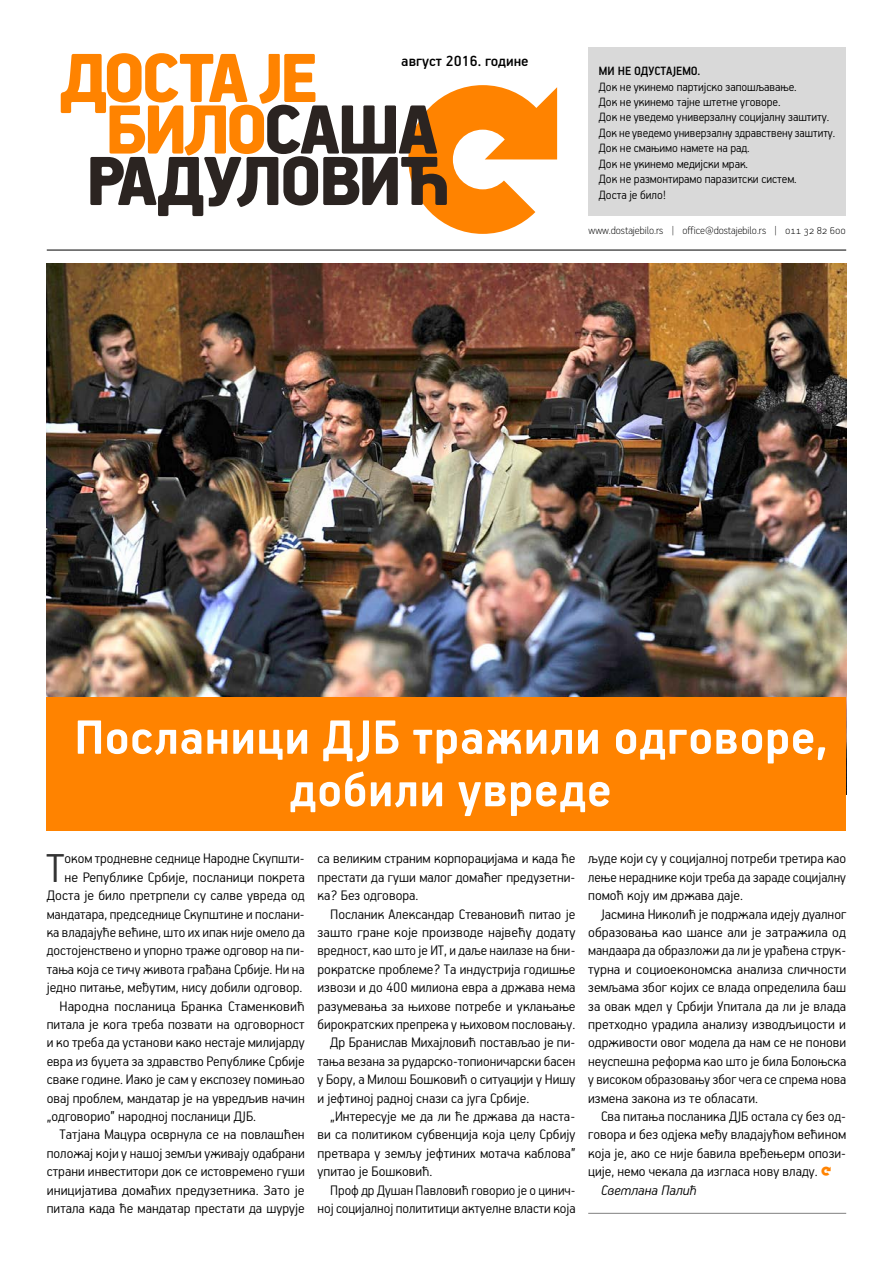
<style>
.page{position:relative;width:893px;height:1263px;background:#fff}
.page>*{position:absolute;margin:0;border:0;box-sizing:border-box;transform-origin:0 0}
.t1{font:700 54px/52.5px "PF Handbook Pro";letter-spacing:.005em;color:#fff;text-align:center}
.t2{font:300 45.3px "PF Handbook Pro";color:#333}
.t3{font:500 16.5px "PF Handbook Pro";color:#000}
.t4{font:300 15.45px/18.5px "PF Handbook Pro";color:#000;text-align:justify}
.t5{font:italic 300 15.45px "PF Handbook Pro";color:#000}
.t6{font:300 13.5px/15.5px "PF Handbook Pro";letter-spacing:-.005em;color:#000}
.t7{font:500 13.5px "PF Handbook Pro";color:#000}
.t8{font:100 12px "PF Handbook Pro";color:#000}
.s1{font-family:"IFDJB Strelica";font-weight:400;font-size:21px;color:#ff8300}
</style>
<div class="page">
<svg style="left:61px;top:53px;width:496px;height:181px"></svg>
<div style="left:588px;top:48px;width:258px;height:168px;background:#d9d9d9"></div>
<hr style="left:47px;top:250px;width:799px;height:1px;background:#000">
<img style="left:47px;top:264px;width:799px;height:434px">
<hr style="left:588px;top:1213px;width:258px;height:1px;background:#808080">
<div style="left:47px;top:698px;width:799px;height:133px;background:#ff8300"></div>
<p class="t3" style="left:401px;top:51px;width:129px">август 2016. године</p>
<p class="t7" style="left:599px;top:63px;width:103px">МИ НЕ ОДУСТАЈЕМО.</p>
<p class="t6" style="left:599px;top:78px;width:238px">Док не укинемо партијско запошљавање.<br>Док не укинемо тајне штетне уговоре.<br>Док не уведемо универзалну социјалну заштиту.<br>Док не уведемо универзалну здравствену заштиту.<br>Док не смањимо намете на рад.<br>Док не укинемо медијски мрак.<br>Док не размонтирамо паразитски систем.<br>Доста је било!</p>
<p class="t8" style="left:589px;top:223px;width:259px">www.dostajebilo.rs | office@dostajebilo.rs | 011 32 82 600</p>
<h1 class="t1" style="left:74px;top:709px;width:755px">Посланици ДЈБ тражили одговоре, добили увреде</h1>
<h2 class="t2" style="left:46px;top:840px;width:20px">Т</h2>
<p class="t4" style="left:65px;top:849px;width:242px">оком тродневне седнице Народне Скупшти-</p>
<p class="t4" style="left:65px;top:867px;width:242px">не Републике Србије, посланици покрета</p>
<p class="t4" style="left:47px;top:886px;width:260px">Доста је било претрпели су салве увреда од</p>
<p class="t4" style="left:47px;top:904px;width:259px">мандатара, председнице Скупштине и послани-</p>
<p class="t4" style="left:47px;top:922px;width:260px">ка владајуће већине, што их ипак није омело да</p>
<p class="t4" style="left:47px;top:941px;width:259px">достојенствено и упорно траже одговор на пи-</p>
<p class="t4" style="left:47px;top:959px;width:259px">тања која се тичу живота грађана Србије. Ни на</p>
<p class="t4" style="left:47px;top:978px;width:257px">једно питање, међутим, нису добили одговор.</p>
<p class="t4" style="left:60px;top:996px;width:247px">Народна посланица Бранка Стаменковић</p>
<p class="t4" style="left:47px;top:1014px;width:259px">питала је кога треба позвати на одговорност</p>
<p class="t4" style="left:47px;top:1033px;width:259px">и ко треба да установи како нестаје милијарду</p>
<p class="t4" style="left:47px;top:1051px;width:259px">евра из буџета за здравство Републике Србије</p>
<p class="t4" style="left:47px;top:1069px;width:259px">сваке године. Иако је сам у експозеу помињао</p>
<p class="t4" style="left:47px;top:1088px;width:259px">овај проблем, мандатар је на увредљив начин</p>
<p class="t4" style="left:47px;top:1106px;width:211px">„одговорио” народној посланици ДЈБ.</p>
<p class="t4" style="left:60px;top:1125px;width:247px">Татјана Мацура осврнула се на повлашћен</p>
<p class="t4" style="left:47px;top:1143px;width:260px">положај који у нашој земљи уживају одабрани</p>
<p class="t4" style="left:47px;top:1161px;width:259px">страни инвеститори док се истовремено гуши</p>
<p class="t4" style="left:47px;top:1180px;width:259px">иницијатива домаћих предузетника. Зато је</p>
<p class="t4" style="left:47px;top:1198px;width:259px">питала када ће мандатар престати да шурује</p>
<p class="t4" style="left:317px;top:849px;width:259px">са великим страним корпорацијама и када ће престати да гуши малог домаћег предузетни&shy;ка? Без одговора.</p>
<p class="t4" style="left:330px;top:904px;width:247px">Посланик Александар Стевановић питао је</p>
<p class="t4" style="left:317px;top:922px;width:260px">зашто гране које производе највећу додату</p>
<p class="t4" style="left:317px;top:941px;width:259px">вредност, као што је ИТ, и даље наилазе на бни-</p>
<p class="t4" style="left:317px;top:959px;width:259px">рократске проблеме? Та индустрија годишње</p>
<p class="t4" style="left:317px;top:977px;width:259px">извози и до 400 милиона евра а држава нема</p>
<p class="t4" style="left:317px;top:996px;width:260px">разумевања за њихове потребе и уклањање</p>
<p class="t4" style="left:317px;top:1014px;width:259px">бирократских препрека у њиховом пословању.</p>
<p class="t4" style="left:330px;top:1033px;width:247px">Др Бранислав Михајловић постављао је пи-</p>
<p class="t4" style="left:317px;top:1051px;width:259px">тања везана за рударско-топионичарски басен</p>
<p class="t4" style="left:317px;top:1069px;width:259px">у Бору, а Милош Бошковић о ситуацији у Нишу</p>
<p class="t4" style="left:317px;top:1088px;width:213px">и јефтиној радној снази са југа Србије.</p>
<p class="t4" style="left:330px;top:1106px;width:247px">„Интересује ме да ли ће држава да наста-</p>
<p class="t4" style="left:317px;top:1125px;width:259px">ви са политиком субвенција која целу Србију</p>
<p class="t4" style="left:317px;top:1143px;width:259px">претвара у земљу јефтиних мотача каблова”</p>
<p class="t4" style="left:317px;top:1161px;width:116px">упитао је Бошковић.</p>
<p class="t4" style="left:330px;top:1180px;width:247px">Проф др Душан Павловић говорио је о цинич-</p>
<p class="t4" style="left:317px;top:1198px;width:260px">ној социјалној полититици актуелне власти која</p>
<p class="t4" style="left:588px;top:849px;width:259px">људе који су у социјалној потреби третира као лење нераднике који треба да зараде социјалну помоћ коју им држава даје.</p>
<p class="t4" style="left:588px;top:904px;width:260px;text-indent:13px">Јасмина Николић је подржала идеју дуалног образовања као шансе али је затражила од мандаара да образложи да ли је урађена струк&shy;турна и социоекономска анализа сличности земљама због којих се влада определила баш за овак мдел у Србији Упитала да ли је влада претходно урадила анализу изводљицости и одрживости овог модела да нам се не понови неуспешна реформа као што је била Болоњска у високом образовању због чега се спрема нова измена закона из те обласати.</p>
<p class="t4" style="left:601px;top:1106px;width:247px">Сва питања посланика ДЈБ остала су без од-</p>
<p class="t4" style="left:588px;top:1125px;width:259px">говора и без одјека међу владајућом већином</p>
<p class="t4" style="left:588px;top:1143px;width:259px">која је, ако се није бавила вређењерм опози-</p>
<p class="t4" style="left:588px;top:1161px;width:245px">ције, немо чекала да изгласа нову владу. <span class="s1">•</span></p>
<p class="t5" style="left:601px;top:1180px;width:97px">Светлана Палић</p>
</div>
